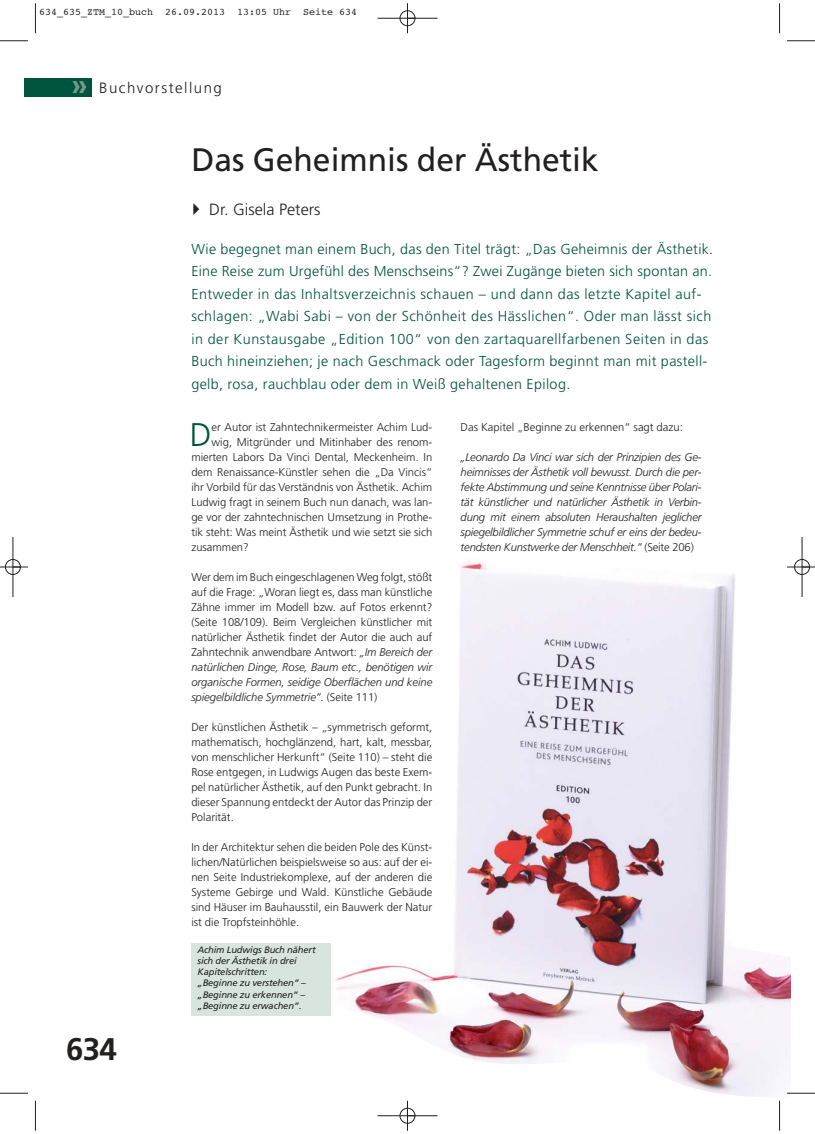
<style>
.page{position:relative;width:815px;height:1134px;background:#fff}
.page>*{position:absolute;margin:0;border:0;box-sizing:border-box;transform-origin:0 0}
.t1{font:300 32.75px "Frutiger";color:#00533d}
.t2{font:32.5px "Frutiger";color:#221f1f}
.t3{font:700 31.25px "Frutiger";color:#221f1f}
.t4{font:300 16.25px "Frutiger";color:#221f1f}
.t5{font:300 15px "Frutiger";letter-spacing:.1em;color:#221f1f}
.t6{font:300 14.38px/22.5px "Frutiger";letter-spacing:.025em;color:#00533d}
.t7{font:300 11.25px/15px "Frutiger";color:#221f1f;text-align:justify}
.t8{font:italic 300 11.25px/15px "Frutiger";letter-spacing:-.015em;color:#221f1f;text-align:justify}
.t9{font:10px "Courier";color:#241f1f}
.t10{font:italic 9.38px/11.2px "Frutiger";letter-spacing:-.015em;color:#221f1f}
.s1{font-weight:700;font-size:29.38px;color:#709a8b}
.s2{font-style:italic}
.s3{font-style:normal}
</style>
<div class="page">
<img style="left:313px;top:561px;width:477px;height:536px">
<div style="left:25px;top:78px;width:67px;height:18px;background:#00533d"></div>
<div style="left:191px;top:943px;width:140px;height:72px;background:#d8e5df"></div>
<hr style="left:35px;top:3px;width:1px;height:30px;background:#241f1f">
<svg style="left:0;top:40px;width:28px;height:2px"></svg>
<hr style="left:779px;top:3px;width:1px;height:30px;background:#241f1f">
<svg style="left:787px;top:40px;width:28px;height:2px"></svg>
<hr style="left:35px;top:1101px;width:1px;height:30px;background:#241f1f">
<svg style="left:0;top:1093px;width:28px;height:1px"></svg>
<hr style="left:779px;top:1101px;width:1px;height:30px;background:#241f1f">
<svg style="left:787px;top:1093px;width:28px;height:1px"></svg>
<div style="left:400px;top:10px;width:15px;height:16px;border:1px solid #fff;border-radius:50%"></div>
<hr style="left:377px;top:18px;width:60px;height:1px;background:#241f1f">
<hr style="left:377px;top:1115px;width:60px;height:1px;background:#241f1f">
<hr style="left:13px;top:537px;width:1px;height:60px;background:#241f1f">
<hr style="left:802px;top:537px;width:1px;height:60px;background:#241f1f">
<hr style="left:407px;top:3px;width:1px;height:30px;background:#241f1f">
<hr style="left:407px;top:1101px;width:1px;height:30px;background:#241f1f">
<svg style="left:0;top:567px;width:28px;height:1px"></svg>
<svg style="left:787px;top:567px;width:28px;height:1px"></svg>
<div style="left:400px;top:11px;width:15px;height:15px;border:1px solid #241f1f;border-radius:50%"></div>
<div style="left:400px;top:1108px;width:15px;height:15px;border:1px solid #241f1f;border-radius:50%"></div>
<div style="left:5px;top:559px;width:16px;height:16px;border:1px solid #241f1f;border-radius:50%"></div>
<div style="left:794px;top:559px;width:16px;height:16px;border:1px solid #241f1f;border-radius:50%"></div>
<p class="t9" style="left:39px;top:7px;width:320px">634_635_ZTM_10_buch 26.09.2013 13:05 Uhr Seite 634</p>
<h3 class="t5" style="left:71px;top:82px;width:152px"><span class="s1">»</span> Buchvorstellung</h3>
<h2 class="t2" style="left:191px;top:147px;width:409px">Das Geheimnis der Ästhetik</h2>
<h3 class="t4" style="left:209px;top:203px;width:113px">Dr. Gisela Peters</h3>
<p class="t6" style="left:191px;top:239px;width:523px">Wie begegnet man einem Buch, das den Titel trägt: „Das Geheimnis der Ästhetik.<br>Eine Reise zum Urgefühl des Menschseins“? Zwei Zugänge bieten sich spontan an.<br>Entweder in das Inhaltsverzeichnis schauen – und dann das letzte Kapitel auf&shy;schlagen: „Wabi Sabi – von der Schönheit des Hässlichen“. Oder man lässt sich in der Kunstausgabe „Edition 100“ von den zartaquarellfarbenen Seiten in das Buch hineinziehen; je nach Geschmack oder Tagesform beginnt man mit pastell&shy;gelb, rosa, rauchblau oder dem in Weiß gehaltenen Epilog.</p>
<h3 class="t3" style="left:66px;top:1036px;width:52px">634</h3>
<h1 class="t1" style="left:190px;top:421px;width:23px">D</h1>
<p class="t7" style="left:211px;top:420px;width:222px">er Autor ist Zahntechnikermeister Achim Lud-</p>
<p class="t7" style="left:211px;top:435px;width:222px">wig, Mitgründer und Mitinhaber des renom-</p>
<p class="t7" style="left:191px;top:450px;width:242px">mierten Labors Da Vinci Dental, Meckenheim. In</p>
<p class="t7" style="left:191px;top:465px;width:242px">dem Renaissance-Künstler sehen die „Da Vincis“</p>
<p class="t7" style="left:191px;top:480px;width:242px">ihr Vorbild für das Verständnis von Ästhetik. Achim</p>
<p class="t7" style="left:191px;top:495px;width:242px">Ludwig fragt in seinem Buch nun danach, was lan-</p>
<p class="t7" style="left:191px;top:510px;width:242px">ge vor der zahntechnischen Umsetzung in Prothe-</p>
<p class="t7" style="left:191px;top:525px;width:242px">tik steht: Was meint Ästhetik und wie setzt sie sich</p>
<p class="t7" style="left:191px;top:540px;width:59px">zusammen?</p>
<p class="t7" style="left:191px;top:570px;width:242px">Wer dem im Buch eingeschlagenen Weg folgt, stößt auf die Frage: „Woran liegt es, dass man künstliche Zähne immer im Modell bzw. auf Fotos erkennt? (Seite 108/109). Beim Vergleichen künstlicher mit natürlicher Ästhetik findet der Autor die auch auf Zahntechnik anwendbare Antwort: <span class="s2">„Im Bereich der natürlichen Dinge, Rose, Baum etc., benötigen wir organische Formen, seidige Oberflächen und keine spiegelbildliche Symmetrie“.</span> (Seite 111)</p>
<p class="t7" style="left:191px;top:720px;width:242px">Der künstlichen Ästhetik – „symmetrisch geformt, mathematisch, hochglänzend, hart, kalt, messbar, von menschlicher Herkunft“ (Seite 110) – steht die Rose entgegen, in Ludwigs Augen das beste Exem&shy;pel natürlicher Ästhetik, auf den Punkt gebracht. In dieser Spannung entdeckt der Autor das Prinzip der Polarität.</p>
<p class="t7" style="left:191px;top:840px;width:242px">In der Architektur sehen die beiden Pole des Künst&shy;lichen/Natürlichen beispielsweise so aus: auf der ei&shy;nen Seite Industriekomplexe, auf der anderen die Systeme Gebirge und Wald. Künstliche Gebäude sind Häuser im Bauhausstil, ein Bauwerk der Natur ist die Tropfsteinhöhle.</p>
<p class="t10" style="left:198px;top:944px;width:120px">Achim Ludwigs Buch nähert sich der Ästhetik in drei<br>Kapitelschritten:<br>„Beginne zu verstehen“ – „Beginne zu erkennen“ – „Beginne zu erwachen“.</p>
<p class="t7" style="left:461px;top:420px;width:224px">Das Kapitel „Beginne zu erkennen“ sagt dazu:</p>
<p class="t8" style="left:461px;top:450px;width:242px">„Leonardo Da Vinci war sich der Prinzipien des Ge&shy;heimnisses der Ästhetik voll bewusst. Durch die per&shy;fekte Abstimmung und seine Kenntnisse über Polari&shy;tät künstlicher und natürlicher Ästhetik in Verbin&shy;dung mit einem absoluten Heraushalten jeglicher spiegelbildlicher Symmetrie schuf er eins der bedeu&shy;tendsten Kunstwerke der Menschheit.“ <span class="s3">(Seite 206)</span></p>
</div>
